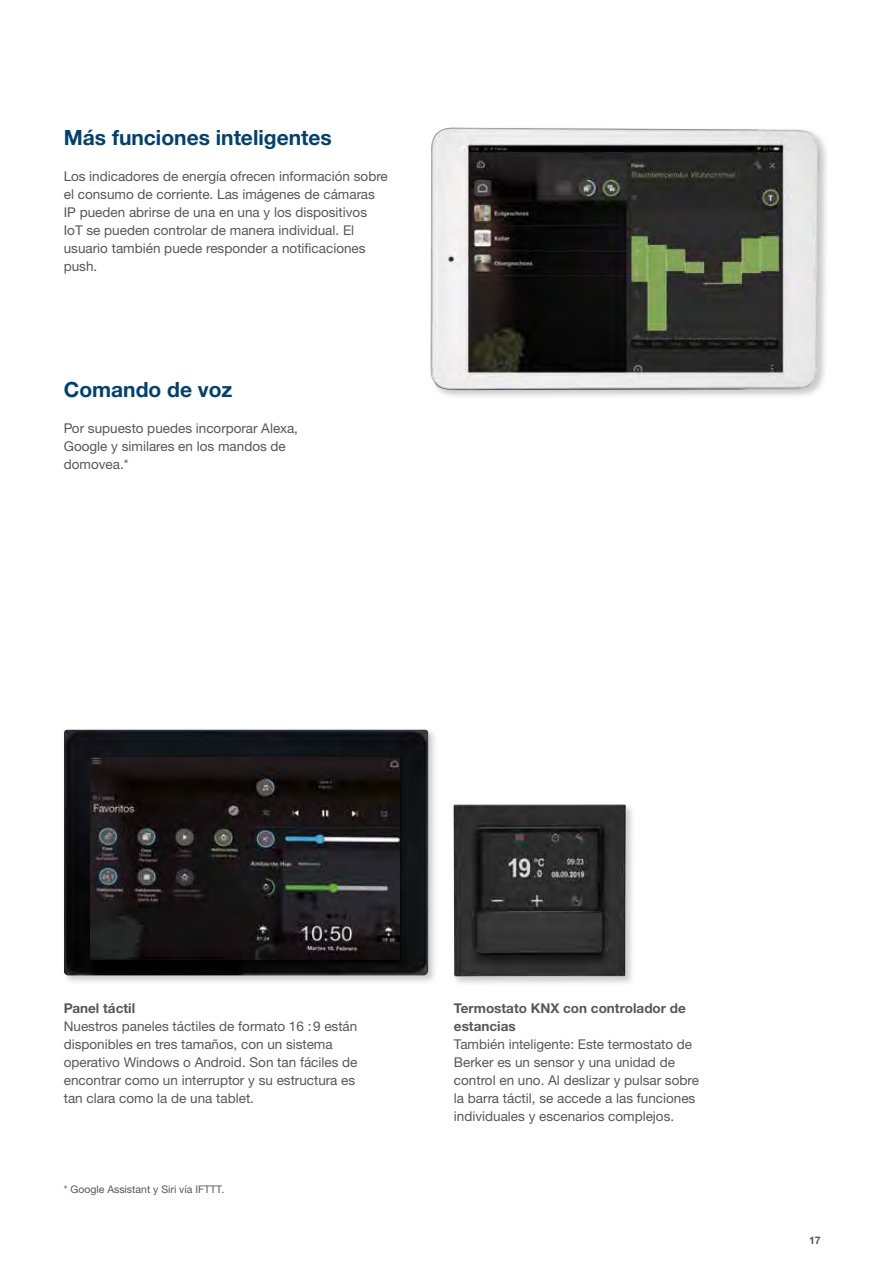
<style>
.page{position:relative;width:893px;height:1263px;background:#fff}
.page>*{position:absolute;margin:0;border:0;box-sizing:border-box;transform-origin:0 0}
.t1{font:700 21px "Helvetica Neue LTW1 G";color:#004170}
.t2{font:13.5px/18px "Helvetica Neue LTW1 G";color:#575756}
.t3{font:700 13.5px/18px "Helvetica Neue LTW1 G";color:#575756}
.t4{font:10.5px "Helvetica Neue LTW1 G";color:#575756}
.t5{font:700 10.5px "Helvetica Neue LTW1 G";color:#575756}
</style>
<div class="page">
<div style="left:429px;top:126px;width:400px;height:274px;background:#000;opacity:.21"></div>
<img style="left:431px;top:128px;width:22px;height:262px">
<div style="left:452px;top:802px;width:184px;height:184px;background:#000;opacity:.21"></div>
<img style="left:453px;top:804px;width:173px;height:172px">
<div style="left:62px;top:728px;width:376px;height:257px;background:#000;opacity:.21"></div>
<img style="left:64px;top:730px;width:364px;height:245px">
<div style="left:88px;top:755px;width:324px;height:217px;background:#000;opacity:.21"></div>
<img style="left:91px;top:758px;width:309px;height:202px">
<h1 class="t1" style="left:64px;top:124px;width:270px">Más funciones inteligentes</h1>
<p class="t2" style="left:64px;top:167px;width:326px">Los indicadores de energía ofrecen información sobre el consumo de corriente. Las imágenes de cámaras IP pueden abrirse de una en una y los dispositivos IoT se pueden controlar de manera individual. El usuario también puede responder a notificaciones push.</p>
<h1 class="t1" style="left:64px;top:376px;width:170px">Comando de voz</h1>
<p class="t2" style="left:64px;top:419px;width:236px">Por supuesto puedes incorporar Alexa,<br>Google y similares en los mandos de domovea.*</p>
<p class="t3" style="left:64px;top:999px;width:73px">Panel táctil</p>
<p class="t2" style="left:64px;top:1017px;width:295px">Nuestros paneles táctiles de formato 16 :9 están disponibles en tres tamaños, con un sistema operativo Windows o Android. Son tan fáciles de encontrar como un interruptor y su estructura es tan clara como la de una tablet.</p>
<p class="t4" style="left:64px;top:1183px;width:162px">* Google Assistant y Siri vía IFTTT.</p>
<p class="t3" style="left:454px;top:999px;width:233px">Termostato KNX con controlador de estancias</p>
<p class="t2" style="left:454px;top:1035px;width:247px">También inteligente: Este termostato de Berker es un sensor y una unidad de control en uno. Al deslizar y pulsar sobre la barra táctil, se accede a las funciones individuales y escenarios complejos.</p>
<p class="t5" style="left:809px;top:1233px;width:13px">17</p>
</div>
